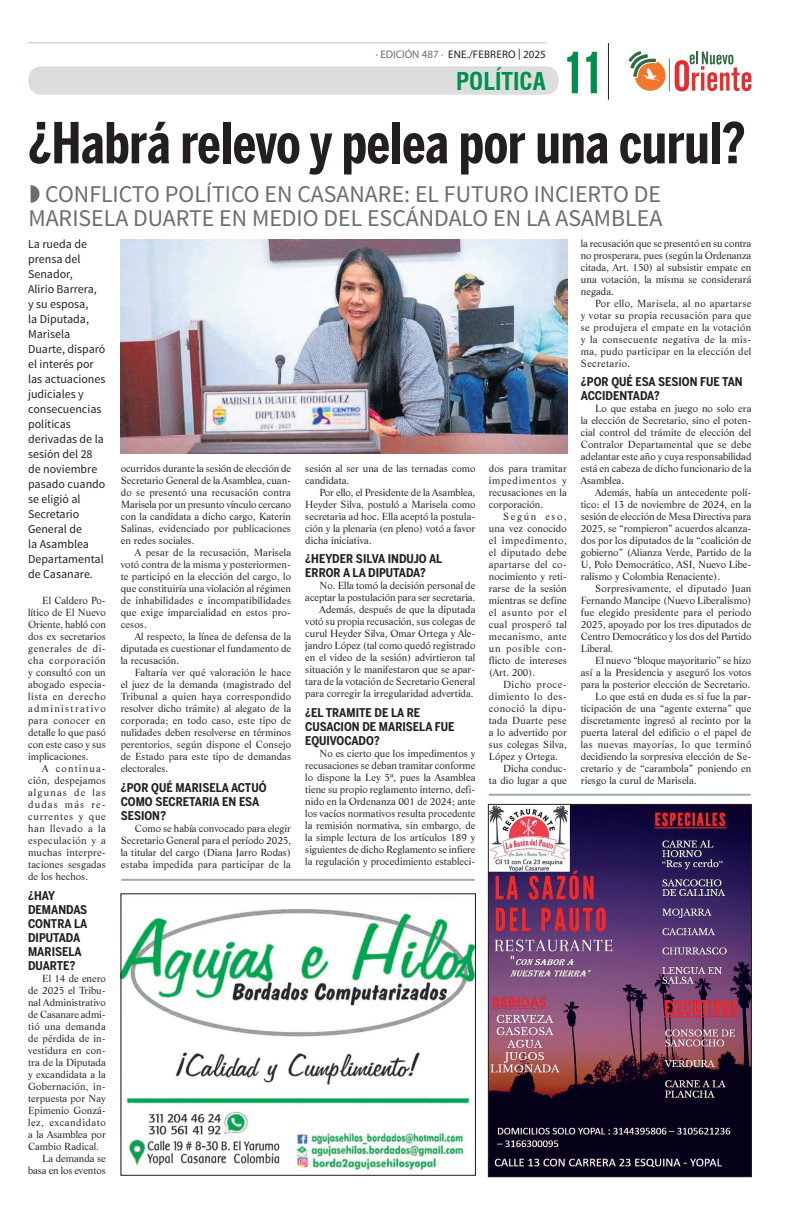
<style>
.page{position:relative;width:794px;height:1219px;background:#fff}
.page>*{position:absolute;margin:0;border:0;box-sizing:border-box;transform-origin:0 0}
.t1{font:900 extra-condensed 57.6px "Swiss 911 BT";color:#008f4d}
.t2{font:700 56px "Benton Sans Comp";color:#231f20}
.t3{font:24px/24px "Source Sans Pro";color:#6c6d70;text-align:right}
.t4{font:700 condensed 24px "Swiss 721 BT";color:#008f4d}
.t5{font:12px/15px "Source Sans Pro";color:#231f20}
.t6{font:700 12px/14px "Benton Sans Cond";color:#231f20}
.t7{font:11px "Myriad Pro";color:#231f20}
.t8{font:10px/12px "Life BT";color:#231f20;text-align:justify}
.t9{font:10px "Life BT";letter-spacing:.035em;color:#231f20}
.t10{font:10px "Life BT";letter-spacing:.02em;color:#231f20}
.t11{font:10px "Life BT";letter-spacing:.04em;color:#231f20}
.t12{font:10px "Life BT";letter-spacing:.05em;color:#231f20}
.t13{font:10px "Life BT";letter-spacing:.025em;color:#231f20}
.s1{color:#6c6d70}
</style>
<div class="page">
<div style="left:28px;top:66px;width:530px;height:29px;background:#dcdddf;border-radius:13px"></div>
<hr style="left:608px;top:43px;width:1px;height:57px;background:#231f20">
<hr style="left:28px;top:43px;width:518px;height:1px;background:#bcbdc0">
<svg style="left:628px;top:51px;width:123px;height:41px"></svg>
<img style="left:490px;top:806px;width:259px;height:369px">
<div style="left:488px;top:804px;width:263px;height:373px;border:1px solid #231f20"></div>
<hr style="left:489px;top:794px;width:261px;height:2px;background:#9dadb6">
<hr style="left:121px;top:879px;width:354px;height:2px;background:#9dadb6">
<img style="left:123px;top:909px;width:351px;height:264px">
<img style="left:120px;top:239px;width:447px;height:215px">
<p class="t7" style="left:376px;top:48px;width:172px"><span class="s1">∙ EDICIÓN 487 ∙</span> ENE./FEBRERO | 2025</p>
<h3 class="t4" style="left:456px;top:66px;width:91px">POLÍTICA</h3>
<h1 class="t1" style="left:565px;top:42px;width:39px">11</h1>
<h2 class="t2" style="left:28px;top:110px;width:718px">¿Habrá relevo y pelea por una curul?</h2>
<h3 class="t3" style="left:28px;top:182px;width:635px">CONFLICTO POLÍTICO EN CASANARE: EL FUTURO INCIERTO DE<br>MARISELA DUARTE EN MEDIO DEL ESCÁNDALO EN LA ASAMBLEA</h3>
<p class="t5" style="left:28px;top:237px;width:79px">La rueda de prensa del<br>Senador,<br>Alirio Barrera, y su esposa,<br>la Diputada,<br>Marisela<br>Duarte, disparó el interés por las actuaciones judiciales y consecuencias políticas derivadas de la sesión del 28 de noviembre pasado cuando se eligió al<br>Secretario<br>General de<br>la Asamblea<br>Departamental de Casanare.</p>
<p class="t8" style="left:28px;top:594px;width:79px;text-indent:14px">El Caldero Po&shy;lítico de El Nuevo Oriente, habló con dos ex secretarios generales de di&shy;cha corporación y consultó con un abogado especia&shy;lista en derecho administrativo para conocer en detalle lo que pasó con este caso y sus implicaciones.</p>
<p class="t8" style="left:28px;top:762px;width:79px;text-indent:14px">A continua&shy;ción, despejamos algunas de las dudas más re&shy;currentes y que han llevado a la especulación y a muchas interpre&shy;taciones sesgadas de los hechos.</p>
<p class="t6" style="left:28px;top:888px;width:61px">¿HAY<br>DEMANDAS<br>CONTRA LA<br>DIPUTADA<br>MARISELA<br>DUARTE?</p>
<p class="t8" style="left:42px;top:972px;width:65px">El 14 de enero</p>
<p class="t8" style="left:28px;top:984px;width:79px">de 2025 el Tribu-</p>
<p class="t8" style="left:28px;top:996px;width:79px">nal Administrativo</p>
<p class="t8" style="left:28px;top:1008px;width:79px">de Casanare admi-</p>
<p class="t13" style="left:28px;top:1020px;width:79px">tió una demanda</p>
<p class="t8" style="left:28px;top:1032px;width:79px">de pérdida de in-</p>
<p class="t8" style="left:28px;top:1044px;width:79px">vestidura en con-</p>
<p class="t8" style="left:28px;top:1056px;width:79px">tra de la Diputada</p>
<p class="t8" style="left:28px;top:1068px;width:79px">y excandidata a la</p>
<p class="t10" style="left:28px;top:1080px;width:79px">Gobernación, in-</p>
<p class="t8" style="left:28px;top:1092px;width:79px">terpuesta por Nay</p>
<p class="t8" style="left:28px;top:1104px;width:79px">Epimenio Gonzá-</p>
<p class="t12" style="left:28px;top:1116px;width:79px">lez, excandidato</p>
<p class="t8" style="left:28px;top:1128px;width:79px">a la Asamblea por</p>
<p class="t8" style="left:28px;top:1140px;width:72px">Cambio Radical.</p>
<p class="t8" style="left:42px;top:1152px;width:65px">La demanda se</p>
<p class="t8" style="left:28px;top:1164px;width:79px">basa en los eventos</p>
<p class="t8" style="left:121px;top:462px;width:172px">ocurridos durante la sesión de elección de Secretario General de la Asamblea, cuan&shy;do se presentó una recusación contra Marisela por un presunto vínculo cercano con la candidata a dicho cargo, Katerin Salinas, evidenciado por publicaciones en redes sociales.</p>
<p class="t8" style="left:121px;top:546px;width:172px;text-indent:14px">A pesar de la recusación, Marisela votó contra de la misma y posteriormen&shy;te participó en la elección del cargo, lo que constituiría una violación al régimen de inhabilidades e incompatibilidades que exige imparcialidad en estos pro&shy;cesos.</p>
<p class="t8" style="left:121px;top:630px;width:172px;text-indent:14px">Al respecto, la línea de defensa de la diputada es cuestionar el fundamento de la recusación.</p>
<p class="t8" style="left:121px;top:666px;width:172px;text-indent:14px">Faltaría ver qué valoración le hace el juez de la demanda (magistrado del Tribunal a quien haya correspondido resolver dicho trámite) al alegato de la corporada; en todo caso, este tipo de nulidades deben resolverse en términos perentorios, según dispone el Consejo de Estado para este tipo de demandas electorales.</p>
<p class="t6" style="left:121px;top:780px;width:147px">¿POR QUÉ MARISELA ACTUÓ<br>COMO SECRETARIA EN ESA<br>SESION?</p>
<p class="t8" style="left:121px;top:822px;width:172px;text-indent:14px">Como se había convocado para elegir Secretario General para el período 2025, la titular del cargo (Diana Jarro Rodas) estaba impedida para participar de la</p>
<p class="t8" style="left:305px;top:462px;width:172px">sesión al ser una de las ternadas como candidata.</p>
<p class="t8" style="left:305px;top:486px;width:172px;text-indent:14px">Por ello, el Presidente de la Asamblea, Heyder Silva, postuló a Marisela como secretaria ad hoc. Ella aceptó la postula&shy;ción y la plenaria (en pleno) votó a favor dicha iniciativa.</p>
<p class="t6" style="left:305px;top:552px;width:139px">¿HEYDER SILVA INDUJO AL<br>ERROR A LA DIPUTADA?</p>
<p class="t8" style="left:305px;top:580px;width:172px;text-align:right">No. Ella tomó la decisión personal de aceptar la postulación para ser secretaria.<br>Además, después de que la diputada votó su propia recusación, sus colegas de curul Heyder Silva, Omar Ortega y Ale&shy;jandro López (tal como quedó registrado en el video de la sesión) advirtieron tal situación y le manifestaron que se apar&shy;tara de la votación de Secretario General para corregir la irregularidad advertida.</p>
<p class="t6" style="left:305px;top:706px;width:151px">¿EL TRAMITE DE LA RE<br>CUSACION DE MARISELA FUE<br>EQUIVOCADO?</p>
<p class="t8" style="left:305px;top:747px;width:172px;text-indent:14px">No es cierto que los impedimentos y recusaciones se deban tramitar conforme lo dispone la Ley 5ª, pues la Asamblea tiene su propio reglamento interno, defi&shy;nido en la Ordenanza 001 de 2024; ante los vacíos normativos resulta procedente la remisión normativa, sin embargo, de la simple lectura de los artículos 189 y siguientes de dicho Reglamento se infiere la regulación y procedimiento estableci-</p>
<p class="t8" style="left:489px;top:462px;width:79px">dos para tramitar impedimentos y recusaciones en la corporación.</p>
<p class="t8" style="left:489px;top:510px;width:79px;text-indent:14px">Según eso, una vez conocido el impedimento, el diputado debe apartarse del co&shy;nocimiento y reti&shy;rarse de la sesión mientras se define el asunto por el cual prosperó tal mecanismo, ante un posible con&shy;flicto de intereses (Art. 200).</p>
<p class="t12" style="left:503px;top:677px;width:65px">Dicho proce-</p>
<p class="t11" style="left:489px;top:689px;width:79px">dimiento lo des-</p>
<p class="t11" style="left:489px;top:701px;width:79px">conoció la dipu-</p>
<p class="t10" style="left:489px;top:713px;width:79px">tada Duarte pese</p>
<p class="t8" style="left:489px;top:726px;width:79px">a lo advertido por</p>
<p class="t8" style="left:489px;top:738px;width:79px">sus colegas Silva,</p>
<p class="t8" style="left:489px;top:750px;width:71px">López y Ortega.</p>
<p class="t8" style="left:503px;top:762px;width:65px">Dicha conduc-</p>
<p class="t8" style="left:489px;top:774px;width:79px">ta dio lugar a que</p>
<p class="t8" style="left:581px;top:237px;width:172px">la recusación que se presentó en su contra no prosperara, pues (según la Ordenanza citada, Art. 150) al subsistir empate en una votación, la misma se considerará negada.</p>
<p class="t8" style="left:581px;top:297px;width:172px;text-indent:14px">Por ello, Marisela, al no apartarse y votar su propia recusación para que se produjera el empate en la votación y la consecuente negativa de la mis&shy;ma, pudo participar en la elección del Secretario.</p>
<p class="t6" style="left:581px;top:375px;width:163px">¿POR QUÉ ESA SESION FUE TAN<br>ACCIDENTADA?</p>
<p class="t8" style="left:581px;top:402px;width:172px;text-indent:14px">Lo que estaba en juego no solo era la elección de Secretario, sino el poten&shy;cial control del trámite de elección del Contralor Departamental que se debe adelantar este año y cuya responsabilidad está en cabeza de dicho funcionario de la Asamblea.</p>
<p class="t8" style="left:581px;top:486px;width:172px;text-indent:14px">Además, había un antecedente polí&shy;tico: el 13 de noviembre de 2024, en la sesión de elección de Mesa Directiva para 2025, se “rompieron” acuerdos alcanza&shy;dos por los diputados de la “coalición de gobierno” (Alianza Verde, Partido de la U, Polo Democrático, ASI, Nuevo Libe&shy;ralismo y Colombia Renaciente).</p>
<p class="t8" style="left:581px;top:582px;width:172px;text-indent:14px">Sorpresivamente, el diputado Juan Fernando Mancipe (Nuevo Liberalismo) fue elegido presidente para el periodo 2025, apoyado por los tres diputados de Centro Democrático y los dos del Partido Liberal.</p>
<p class="t8" style="left:595px;top:654px;width:158px">El nuevo “bloque mayoritario” se hizo</p>
<p class="t8" style="left:581px;top:666px;width:172px">así a la Presidencia y aseguró los votos</p>
<p class="t8" style="left:581px;top:678px;width:171px">para la posterior elección de Secretario.</p>
<p class="t8" style="left:595px;top:690px;width:158px">Lo que está en duda es si fue la par-</p>
<p class="t8" style="left:581px;top:702px;width:172px">ticipación de una “agente externa” que</p>
<p class="t8" style="left:581px;top:714px;width:172px">discretamente ingresó al recinto por la</p>
<p class="t8" style="left:581px;top:726px;width:172px">puerta lateral del edificio o el papel de</p>
<p class="t9" style="left:581px;top:738px;width:172px">las nuevas mayorías, lo que terminó</p>
<p class="t8" style="left:581px;top:750px;width:172px">decidiendo la sorpresiva elección de Se-</p>
<p class="t8" style="left:581px;top:762px;width:172px">cretario y de “carambola” poniendo en</p>
<p class="t8" style="left:581px;top:774px;width:117px">riesgo la curul de Marisela.</p>
</div>
